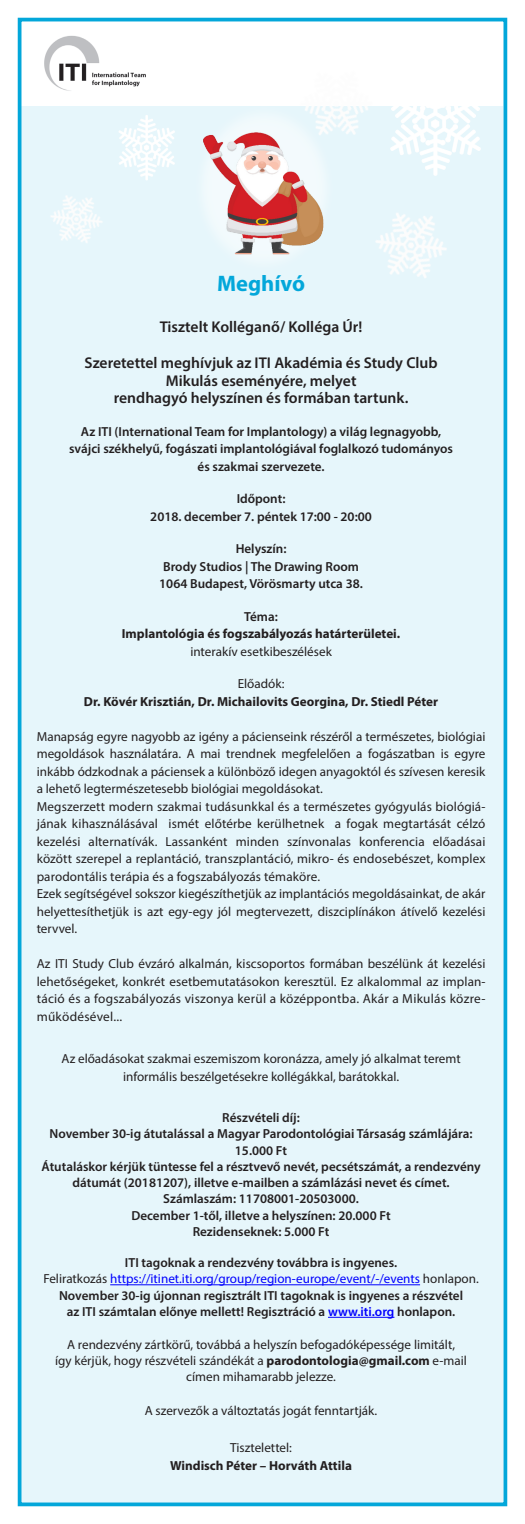
<style>
.page{position:relative;width:525px;height:1524px;background:#fff}
.page>*{position:absolute;margin:0;border:0;box-sizing:border-box;transform-origin:0 0}
.t1{font:700 22.5px "Myriad Pro";color:#03a7da}
.Normál{font:600 15.62px "Myriad Pro";color:#231f20}
.Normál-2{font:13.12px/17.5px "Myriad Pro";color:#231f20;text-align:justify}
.Normál-3{font:600 13.12px/16.2px "Myriad Pro";color:#231f20;text-align:center}
.Normál-4{font:700 13.12px/17.5px "Myriad Pro";color:#231f20;text-align:center}
.Normál-5{font:13.12px "Myriad Pro";color:#00f}
.s1{font-weight:600}
.s2{color:#231f20}
.s3{color:#00f}
.s4{font-weight:700}
</style>
<div class="page">
<div style="left:21px;top:33px;width:481px;height:1473px;background:#e6f6fb"></div>
<div style="left:20px;top:26px;width:482px;height:80px;background:#fff"></div>
<div style="left:18px;top:18px;width:489px;height:1488px;border:4px solid #03a7da"></div>
<img style="left:44px;top:35px;width:102px;height:56px">
<hr style="left:110px;top:1284px;width:310px;height:1px;background:#00f">
<hr style="left:328px;top:1317px;width:66px;height:1px;background:#00f">
<img style="left:203px;top:119px;width:121px;height:139px">
<img style="left:393px;top:106px;width:88px;height:70px">
<img style="left:119px;top:115px;width:56px;height:65px">
<img style="left:375px;top:213px;width:72px;height:65px">
<img style="left:51px;top:195px;width:51px;height:48px">
<img style="left:279px;top:106px;width:114px;height:55px">
<p class="t1" style="left:217px;top:269px;width:90px">Meghívó</p>
<p class="Normál" style="left:160px;top:317px;width:204px">Tisztelt Kolléganő/ Kolléga Úr!</p>
<p class="Normál" style="left:85px;top:353px;width:354px">Szeretettel meghívjuk az ITI Akadémia és Study Club</p>
<p class="Normál" style="left:166px;top:370px;width:192px">Mikulás eseményére, melyet</p>
<p class="Normál" style="left:114px;top:388px;width:296px">rendhagyó helyszínen és formában tartunk.</p>
<p class="Normál-3" style="left:69px;top:422px;width:385px;line-height:17.5px">Az ITI (International Team for Implantology) a világ legnagyobb, svájci székhelyű, fogászati implantológiával foglalkozó tudományos és szakmai szervezete.</p>
<p class="Normál-3" style="left:236px;top:490px;width:50px">Időpont:</p>
<p class="Normál-3" style="left:150px;top:508px;width:223px">2018. december 7. péntek 17:00 - 20:00</p>
<p class="Normál-3" style="left:235px;top:540px;width:52px">Helyszín:</p>
<p class="Normál-3" style="left:159px;top:557px;width:205px;line-height:17.5px;text-align:left">Brody Studios | The Drawing Room<br>1064 Budapest, Vörösmarty utca 38.</p>
<p class="Normál-4" style="left:122px;top:607px;width:280px"><span class="s1">Téma:<br></span>Implantológia és fogszabályozás határterületei.</p>
<p class="Normál-2" style="left:190px;top:642px;width:143px">interakív esetkibeszélések</p>
<p class="Normál-2" style="left:237px;top:675px;width:48px">Előadók:</p>
<p class="Normál-4" style="left:84px;top:692px;width:355px">Dr. Kövér Krisztián, Dr. Michailovits Georgina, Dr. Stiedl Péter</p>
<p class="Normál-2" style="left:37px;top:727px;width:450px">Manapság egyre nagyobb az igény a pácienseink részéről a természetes, biológiai megoldások használatára. A mai trendnek megfelelően a fogászatban is egyre inkább ódzkodnak a páciensek a különböző idegen anyagoktól és szívesen keresik a lehető legtermészetesebb biológiai megoldásokat.</p>
<p class="Normál-2" style="left:37px;top:797px;width:450px">Megszerzett modern szakmai tudásunkkal és a természetes gyógyulás biológiá&shy;jának kihasználásával ismét előtérbe kerülhetnek a fogak megtartását célzó kezelési alternatívák. Lassanként minden színvonalas konferencia előadásai között szerepel a replantáció, transzplantáció, mikro- és endosebészet, komplex parodontális terápia és a fogszabályozás témaköre.</p>
<p class="Normál-2" style="left:37px;top:885px;width:450px">Ezek segítségével sokszor kiegészíthetjük az implantációs megoldásainkat, de akár helyettesíthetjük is azt egy-egy jól megtervezett, diszciplínákon átívelő kezelési tervvel.</p>
<p class="Normál-2" style="left:37px;top:955px;width:450px;text-align:left">Az ITI Study Club évzáró alkalmán, kiscsoportos formában beszélünk át kezelési lehetőségeket, konkrét esetbemutatásokon keresztül. Ez alkalommal az implan-- táció és a fogszabályozás viszonya kerül a középpontba. Akár a Mikulás közre&shy;működésével...</p>
<p class="Normál-2" style="left:61px;top:1050px;width:400px;text-align:center">Az előadásokat szakmai eszemiszom koronázza, amely jó alkalmat teremt informális beszélgetésekre kollégákkal, barátokkal.</p>
<p class="Normál-3" style="left:222px;top:1109px;width:79px">Részvételi díj:</p>
<p class="Normál-3" style="left:50px;top:1125px;width:424px">November 30-ig átutalással a Magyar Parodontológiai Társaság számlájára:<br>15.000 Ft</p>
<p class="Normál-3" style="left:41px;top:1158px;width:440px">Átutaláskor kérjük tüntesse fel a résztvevő nevét, pecsétszámát, a rendezvény dátumát (20181207), illetve e-mailben a számlázási nevet és címet.<br>Számlaszám: 11708001-20503000.</p>
<p class="Normál-3" style="left:131px;top:1207px;width:261px">December 1-től, illetve a helyszínen: 20.000 Ft</p>
<p class="Normál-3" style="left:192px;top:1223px;width:138px">Rezidenseknek: 5.000 Ft</p>
<p class="Normál-3" style="left:125px;top:1254px;width:273px">ITI tagoknak a rendezvény továbbra is ingyenes.</p>
<p class="Normál-5" style="left:43px;top:1271px;width:436px"><span class="s2">Feliratkozás</span> https://itinet.iti.org/group/region-europe/event/-/events <span class="s2">honlapon.</span></p>
<p class="Normál-3" style="left:59px;top:1287px;width:405px">November 30-ig újonnan regisztrált ITI tagoknak is ingyenes a részvétel az ITI számtalan előnye mellett! Regisztráció a <span class="s3">www.iti.org</span> honlapon.</p>
<p class="Normál-2" style="left:55px;top:1335px;width:413px;line-height:16.2px;text-align:center">A rendezvény zártkörű, továbbá a helyszín befogadóképessége limitált,<br>így kérjük, hogy részvételi szándékát a <span class="s4">parodontologia@gmail.com</span> e-mail címen mihamarabb jelezze.</p>
<p class="Normál-2" style="left:145px;top:1401px;width:234px">A szervezők a változtatás jogát fenntartják.</p>
<p class="Normál-2" style="left:230px;top:1439px;width:63px">Tisztelettel:</p>
<p class="Normál-4" style="left:170px;top:1456px;width:183px">Windisch Péter – Horváth Attila</p>
</div>
